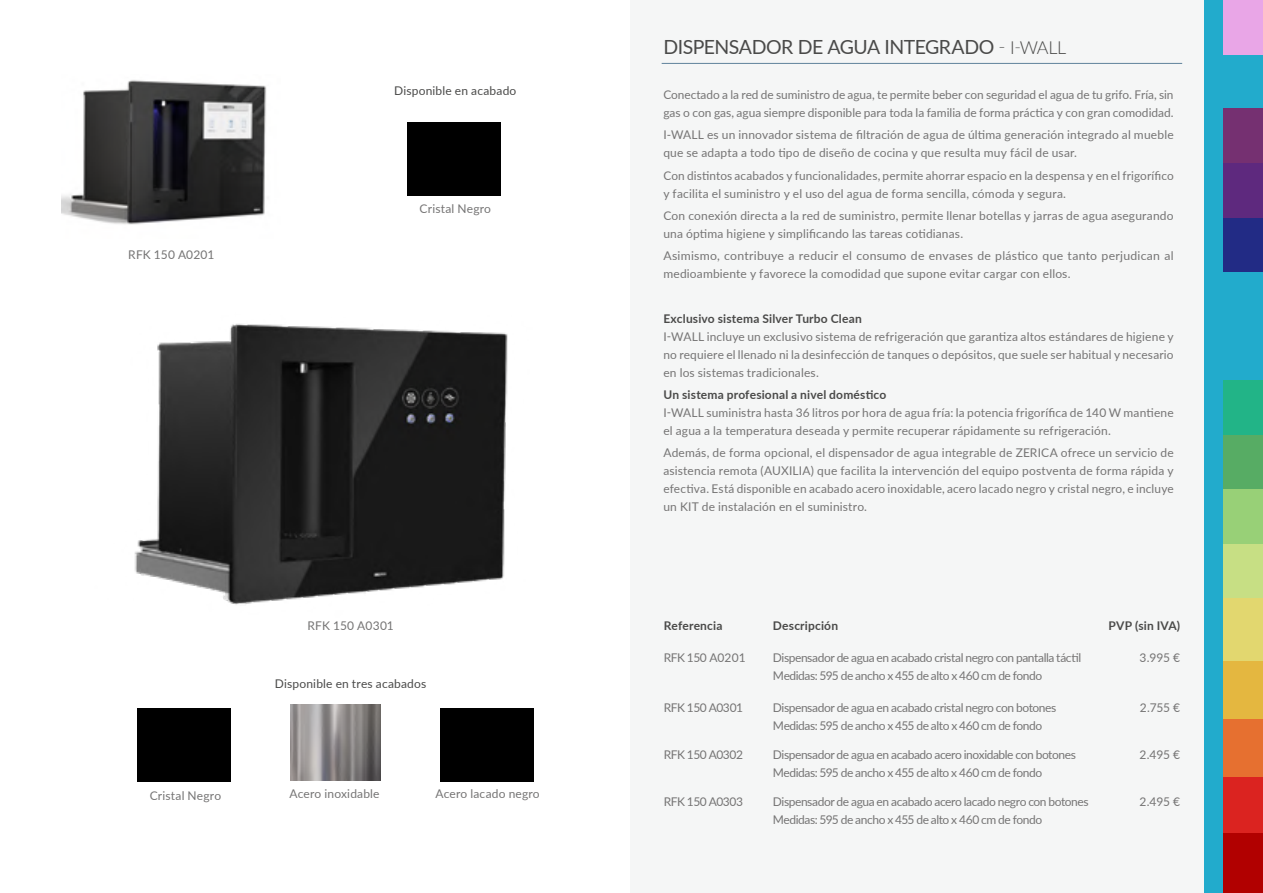
<style>
.page{position:relative;width:1263px;height:893px;background:#fff}
.page>*{position:absolute;margin:0;border:0;box-sizing:border-box;transform-origin:0 0}
.t1{font:19.5px "Lato";letter-spacing:-.025em;color:#4a4a49}
.t2{font:12px/18px "Lato";letter-spacing:.01em;color:#757474}
.t3{font:12px/18px "Lato";letter-spacing:-.035em;color:#757474}
.t4{font:700 12px "Lato";letter-spacing:.015em;color:#4a4a49}
.t5{font:12px "Lato";letter-spacing:.015em;color:#4a4a49}
.t6{font:12px "Lato";letter-spacing:-.015em;color:#757474}
.t7{font:12px "Lato";letter-spacing:-.04em;color:#757474}
.s1{font-weight:300}
.s2{font-weight:300;font-size:18px}
</style>
<div class="page">
<div style="left:631px;top:0;width:632px;height:893px;background:#f5f6f6"></div>
<img style="left:61px;top:80px;width:206px;height:145px">
<img style="left:290px;top:705px;width:91px;height:75px">
<div style="left:137px;top:708px;width:94px;height:74px;background:#000"></div>
<div style="left:440px;top:708px;width:94px;height:74px;background:#000"></div>
<div style="left:407px;top:122px;width:94px;height:74px;background:#000"></div>
<div style="left:1205px;top:0;width:58px;height:893px;background:#22abcc"></div>
<img style="left:134px;top:323px;width:374px;height:282px">
<hr style="left:662px;top:63px;width:520px;height:1px;background:#60839c">
<div style="left:1223px;top:0;width:40px;height:54px;background:#e9a6e7"></div>
<div style="left:1223px;top:775px;width:40px;height:59px;background:#db2320"></div>
<div style="left:1223px;top:833px;width:40px;height:60px;background:#b10000"></div>
<div style="left:1223px;top:217px;width:40px;height:55px;background:#222b85"></div>
<div style="left:1223px;top:718px;width:40px;height:58px;background:#e67030"></div>
<div style="left:1223px;top:108px;width:40px;height:55px;background:#753071"></div>
<div style="left:1223px;top:380px;width:40px;height:55px;background:#22b487"></div>
<div style="left:1223px;top:435px;width:40px;height:54px;background:#57ac64"></div>
<div style="left:1223px;top:489px;width:40px;height:55px;background:#98d077"></div>
<div style="left:1223px;top:544px;width:40px;height:54px;background:#c7df84"></div>
<div style="left:1223px;top:163px;width:40px;height:54px;background:#5e297e"></div>
<div style="left:1223px;top:660px;width:40px;height:58px;background:#e4b740"></div>
<div style="left:1223px;top:598px;width:40px;height:62px;background:#e2d76f"></div>
<p class="t5" style="left:394px;top:82px;width:124px">Disponible en acabado</p>
<p class="t2" style="left:128px;top:245px;width:88px">RFK 150 A0201</p>
<p class="t2" style="left:420px;top:199px;width:73px">Cristal Negro</p>
<p class="t2" style="left:307px;top:616px;width:88px">RFK 150 A0301</p>
<p class="t5" style="left:275px;top:675px;width:153px">Disponible en tres acabados</p>
<p class="t2" style="left:150px;top:786px;width:73px">Cristal Negro</p>
<p class="t2" style="left:289px;top:784px;width:92px">Acero inoxidable</p>
<p class="t2" style="left:435px;top:784px;width:106px">Acero lacado negro</p>
<h1 class="t1" style="left:663px;top:33px;width:404px">DISPENSADOR DE AGUA INTEGRADO <span class="s1">-</span> <span class="s2">I-WALL</span></h1>
<p class="t2" style="left:663px;top:85px;width:512px">Conectado a la red de suministro de agua, te permite beber con seguridad el agua de tu grifo. Fría, sin gas o con gas, agua siempre disponible para toda la familia de forma práctica y con gran comodidad.</p>
<p class="t2" style="left:663px;top:125px;width:512px">I-WALL es un innovador sistema de filtración de agua de última generación integrado al mueble que se adapta a todo tipo de diseño de cocina y que resulta muy fácil de usar.</p>
<p class="t2" style="left:663px;top:166px;width:512px">Con distintos acabados y funcionalidades, permite ahorrar espacio en la despensa y en el frigorífico y facilita el suministro y el uso del agua de forma sencilla, cómoda y segura.</p>
<p class="t2" style="left:663px;top:206px;width:512px">Con conexión directa a la red de suministro, permite llenar botellas y jarras de agua asegurando una óptima higiene y simplificando las tareas cotidianas.</p>
<p class="t2" style="left:663px;top:246px;width:512px">Asimismo, contribuye a reducir el consumo de envases de plástico que tanto perjudican al medioambiente y favorece la comodidad que supone evitar cargar con ellos.</p>
<p class="t4" style="left:663px;top:309px;width:200px">Exclusivo sistema Silver Turbo Clean</p>
<p class="t2" style="left:663px;top:327px;width:512px;text-align:justify">I-WALL incluye un exclusivo sistema de refrigeración que garantiza altos estándares de higiene y no requiere el llenado ni la desinfección de tanques o depósitos, que suele ser habitual y necesario en los sistemas tradicionales.</p>
<p class="t4" style="left:663px;top:386px;width:224px">Un sistema profesional a nivel doméstico</p>
<p class="t2" style="left:663px;top:403px;width:512px">I-WALL suministra hasta 36 litros por hora de agua fría: la potencia frigorífica de 140 W mantiene el agua a la temperatura deseada y permite recuperar rápidamente su refrigeración.</p>
<p class="t2" style="left:663px;top:443px;width:512px;text-align:justify">Además, de forma opcional, el dispensador de agua integrable de ZERICA ofrece un servicio de asistencia remota (AUXILIA) que facilita la intervención del equipo postventa de forma rápida y efectiva. Está disponible en acabado acero inoxidable, acero lacado negro y cristal negro, e incluye un KIT de instalación en el suministro.</p>
<p class="t4" style="left:664px;top:617px;width:60px">Referencia</p>
<p class="t4" style="left:773px;top:617px;width:67px">Descripción</p>
<p class="t4" style="left:1108px;top:617px;width:73px">PVP (sin IVA)</p>
<p class="t6" style="left:664px;top:649px;width:83px">RFK 150 A0201</p>
<p class="t3" style="left:773px;top:648px;width:310px">Dispensador de agua en acabado cristal negro con pantalla táctil<br>Medidas: 595 de ancho x 455 de alto x 460 cm de fondo</p>
<p class="t2" style="left:1139px;top:648px;width:42px">3.995 €</p>
<p class="t7" style="left:664px;top:699px;width:81px">RFK 150 A0301</p>
<p class="t3" style="left:773px;top:698px;width:285px">Dispensador de agua en acabado cristal negro con botones<br>Medidas: 595 de ancho x 455 de alto x 460 cm de fondo</p>
<p class="t2" style="left:1140px;top:698px;width:42px">2.755 €</p>
<p class="t3" style="left:664px;top:745px;width:81px">RFK 150 A0302</p>
<p class="t3" style="left:773px;top:745px;width:304px">Dispensador de agua en acabado acero inoxidable con botones<br>Medidas: 595 de ancho x 455 de alto x 460 cm de fondo</p>
<p class="t2" style="left:1139px;top:745px;width:42px">2.495 €</p>
<p class="t3" style="left:664px;top:792px;width:81px">RFK 150 A0303</p>
<p class="t3" style="left:773px;top:792px;width:317px">Dispensador de agua en acabado acero lacado negro con botones<br>Medidas: 595 de ancho x 455 de alto x 460 cm de fondo</p>
<p class="t2" style="left:1139px;top:792px;width:42px">2.495 €</p>
</div>
